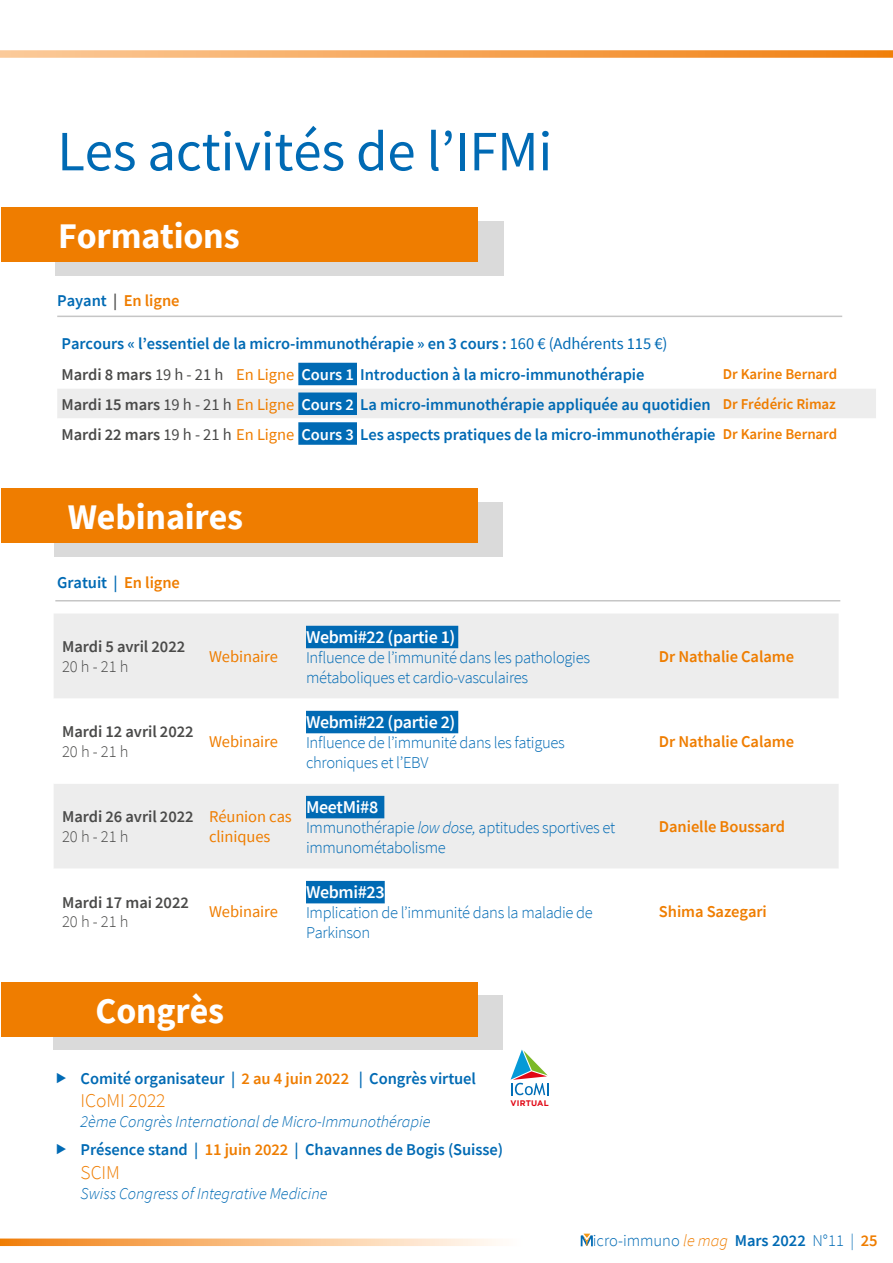
<style>
.page{position:relative;width:893px;height:1263px;background:#fff}
.page>*{position:absolute;margin:0;border:0;box-sizing:border-box;transform-origin:0 0}
.t1{font:57px "Source Sans Pro";letter-spacing:-.005em;color:#006ab4}
.t2{font:700 36px "Source Sans Pro";letter-spacing:-.005em;color:#fff}
.t3{font:300 19.5px "Source Sans Pro";letter-spacing:-.005em;color:#ef7d00}
.t4{font:600 18px "Source Sans Pro";letter-spacing:-.02em;color:#fff}
.t5{font:600 16.5px/29.7px "Source Sans Pro";letter-spacing:-.005em;color:#006ab4}
.t6{font:300 16.5px/19.8px "Source Sans Pro";letter-spacing:-.02em;color:#006ab4}
.t7{font:italic 300 16.5px/28.3px "Source Sans Pro";letter-spacing:-.005em;color:#006ab4}
.t8{font:600 16.5px "Source Sans Pro";letter-spacing:-.005em;color:#ef7d00}
.t9{font:600 16.5px "Source Sans Pro";letter-spacing:-.005em;color:#4a4a49}
.t10{font:16.5px/19.8px "Source Sans Pro";letter-spacing:-.005em;color:#ef7d00}
.t11{font:300 16.5px "Source Sans Pro";color:#006ab4}
.t12{font:300 16.5px "Source Sans Pro";letter-spacing:-.005em;color:#4a4a49}
.t13{font:600 15px "Source Sans Pro";letter-spacing:-.005em;color:#ef7d00}
.t14{font:700 8.1px "Gotham";letter-spacing:.025em;color:#e10714}
.s1{color:#006ab4}
.s2{color:#4a4a49}
.s3{font-weight:400}
.s4{font-weight:400;color:#4a4a49}
.s5{font-weight:400;color:#ef7d00}
.s6{color:#fff}
.s7{font-size:15px;color:#ef7d00}
.s8{color:#ef7d00}
.s9{font-style:italic}
.s10{font-weight:600;font-style:normal}
.s11{font-weight:600;font-style:normal;color:#ef7d00}
.s12{font-style:italic;color:#ef7d00}
.s13{font-weight:600}
.s14{font-weight:600;color:#ef7d00}
</style>
<div class="page">
<svg style="left:581px;top:1233px;width:12px;height:13px"></svg>
<svg style="left:0;top:1238px;width:498px;height:8px;background:#f9c18b"></svg>
<svg style="left:0;top:50px;width:893px;height:8px;background:#f6aa60"></svg>
<div style="left:54px;top:995px;width:449px;height:54px;background:#dadada"></div>
<div style="left:56px;top:221px;width:448px;height:54px;background:#dadada"></div>
<div style="left:55px;top:502px;width:448px;height:54px;background:#dadada"></div>
<div style="left:1px;top:489px;width:476px;height:54px;background:#ef7d00"></div>
<div style="left:54px;top:614px;width:785px;height:84px;background:#ededed"></div>
<svg style="left:54px;top:710px;width:785px;height:194px"></svg>
<div style="left:306px;top:626px;width:152px;height:22px;background:#006ab4"></div>
<div style="left:306px;top:711px;width:152px;height:22px;background:#006ab4"></div>
<div style="left:306px;top:796px;width:78px;height:22px;background:#006ab4"></div>
<div style="left:306px;top:881px;width:79px;height:22px;background:#006ab4"></div>
<div style="left:1px;top:208px;width:476px;height:54px;background:#ef7d00"></div>
<hr style="left:57px;top:316px;width:785px;height:1px;background:#c6c6c6">
<div style="left:57px;top:389px;width:819px;height:29px;background:#ededed"></div>
<div style="left:298px;top:363px;width:59px;height:22px;background:#006ab4"></div>
<div style="left:298px;top:392px;width:59px;height:23px;background:#006ab4"></div>
<div style="left:298px;top:422px;width:59px;height:23px;background:#006ab4"></div>
<svg style="left:511px;top:1049px;width:37px;height:46px"></svg>
<div style="left:1px;top:982px;width:476px;height:54px;background:#ef7d00"></div>
<hr style="left:55px;top:600px;width:785px;height:1px;background:#c6c6c6">
<h1 class="t1" style="left:57px;top:115px;width:497px">Les activités de l’IFMi</h1>
<h2 class="t2" style="left:58px;top:212px;width:183px">Formations</h2>
<p class="t8" style="left:57px;top:289px;width:124px"><span class="s1">Payant</span> <span class="s2">|</span> En ligne</p>
<p class="t5" style="left:61px;top:328px;width:607px">Parcours « l’essentiel de la micro-immunothérapie » en 3 cours : <span class="s3">160 € (Adhérents 115 €)</span></p>
<p class="t5" style="left:61px;top:359px;width:584px"><span class="s2">Mardi 8 mars</span> <span class="s4">19 h - 21 h</span> <span class="s5">En Ligne</span> <span class="s6">Cours 1</span> Introduction à la micro-immunothérapie</p>
<p class="t13" style="left:723px;top:365px;width:116px">Dr Karine Bernard</p>
<p class="t5" style="left:61px;top:389px;width:777px"><span class="s2">Mardi 15 mars</span> <span class="s4">19 h - 21 h</span> <span class="s5">En Ligne</span> <span class="s6">Cours 2</span> La micro-immunothérapie appliquée au quotidien <span class="s7">Dr Frédéric Rimaz<br></span><span class="s2">Mardi 22 mars</span> <span class="s4">19 h - 21 h</span> <span class="s5">En Ligne</span> <span class="s6">Cours 3</span> Les aspects pratiques de la micro-immunothérapie <span class="s7">Dr Karine Bernard</span></p>
<h2 class="t2" style="left:68px;top:493px;width:177px">Webinaires</h2>
<p class="t5" style="left:57px;top:568px;width:124px">Gratuit | <span class="s8">En ligne</span></p>
<p class="t9" style="left:62px;top:636px;width:125px">Mardi 5 avril 2022</p>
<p class="t12" style="left:62px;top:656px;width:68px">20 h - 21 h</p>
<p class="t9" style="left:62px;top:721px;width:133px">Mardi 12 avril 2022</p>
<p class="t12" style="left:62px;top:742px;width:68px">20 h - 21 h</p>
<p class="t9" style="left:62px;top:806px;width:133px">Mardi 26 avril 2022</p>
<p class="t12" style="left:62px;top:827px;width:68px">20 h - 21 h</p>
<p class="t9" style="left:62px;top:891px;width:128px">Mardi 17 mai 2022</p>
<p class="t12" style="left:62px;top:912px;width:68px">20 h - 21 h</p>
<p class="t10" style="left:209px;top:647px;width:70px">Webinaire</p>
<p class="t10" style="left:209px;top:732px;width:70px">Webinaire</p>
<p class="t10" style="left:209px;top:807px;width:84px">Réunion cas cliniques</p>
<p class="t10" style="left:209px;top:902px;width:70px">Webinaire</p>
<p class="t4" style="left:306px;top:625px;width:151px">Webmi#22 (partie 1)</p>
<p class="t6" style="left:306px;top:647px;width:285px">Influence de l’immunité dans les pathologies métaboliques et cardio-vasculaires</p>
<p class="t8" style="left:659px;top:646px;width:137px">Dr Nathalie Calame</p>
<p class="t4" style="left:306px;top:710px;width:151px">Webmi#22 (partie 2)</p>
<p class="t6" style="left:306px;top:732px;width:260px">Influence de l’immunité dans les fatigues chroniques et l’EBV</p>
<p class="t8" style="left:659px;top:731px;width:137px">Dr Nathalie Calame</p>
<p class="t4" style="left:306px;top:795px;width:74px">MeetMi#8</p>
<p class="t6" style="left:306px;top:817px;width:311px">Immunothérapie <span class="s9">low dose,</span> aptitudes sportives et immunométabolisme</p>
<p class="t8" style="left:659px;top:816px;width:128px">Danielle Boussard</p>
<p class="t4" style="left:306px;top:880px;width:80px">Webmi#23</p>
<p class="t6" style="left:306px;top:902px;width:288px">Implication de l’immunité dans la maladie de<br>Parkinson</p>
<p class="t8" style="left:659px;top:901px;width:109px">Shima Sazegari</p>
<h2 class="t2" style="left:96px;top:986px;width:130px">Congrès</h2>
<p class="t5" style="left:81px;top:1063px;width:397px">Comité organisateur | <span class="s8">2 au 4 juin 2022</span> | Congrès virtuel</p>
<p class="t3" style="left:81px;top:1089px;width:86px">ICoMI 2022</p>
<p class="t7" style="left:81px;top:1107px;width:424px">2ème Congrès International de Micro-Immunothérapie<br><span class="s10">Présence stand |</span> <span class="s11">11 juin 2022</span> <span class="s10">| Chavannes de Bogis (Suisse)</span></p>
<p class="t3" style="left:81px;top:1160px;width:41px">SCIM</p>
<p class="t7" style="left:81px;top:1179px;width:248px">Swiss Congress of Integrative Medicine</p>
<p class="t14" style="left:511px;top:1098px;width:40px">VIRTUAL</p>
<p class="t11" style="left:593px;top:1231px;width:286px">icro-immuno <span class="s12">le mag</span> <span class="s13">Mars 2022</span> N°11 | <span class="s14">25</span></p>
</div>
